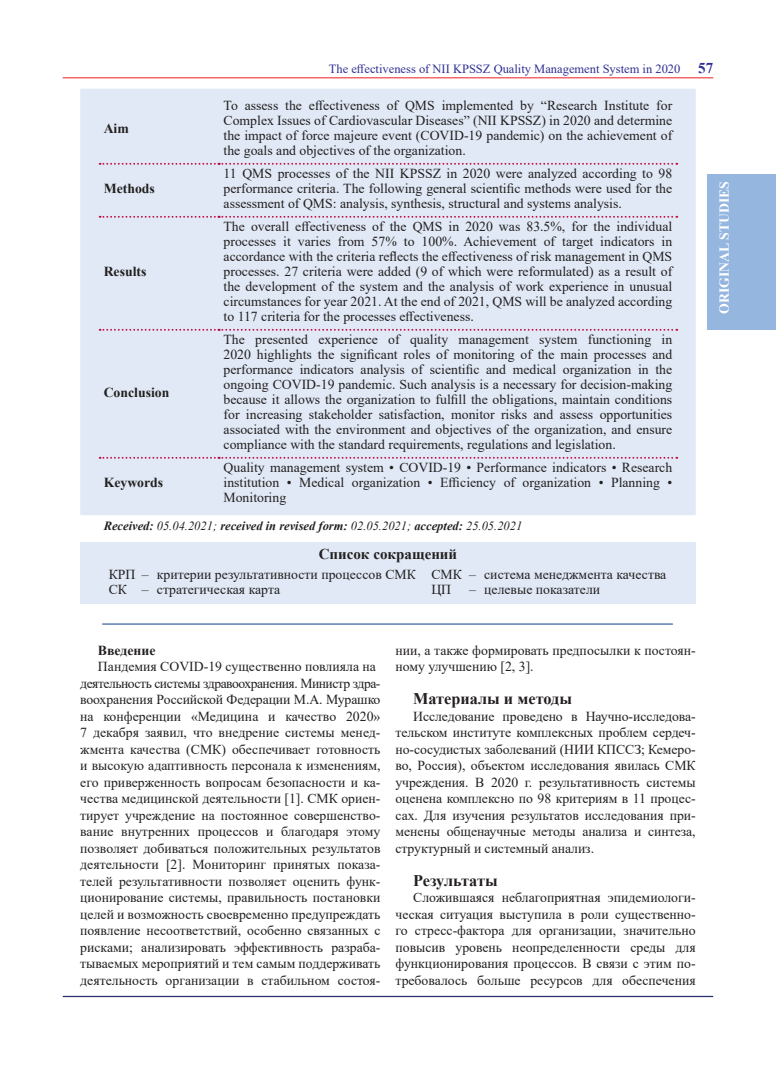
<style>
.page{position:relative;width:776px;height:1088px;background:#fff}
.page>*{position:absolute;margin:0;border:0;box-sizing:border-box;transform-origin:0 0}
.t1{font:700 16.25px "Times New Roman";color:#231f20}
.t2{font:700 15px "Times New Roman";color:#231f20}
.t3{font:13.75px/16.5px "Times New Roman";color:#231f20}
.t4{font:700 13.75px "Times New Roman";color:#231f20}
.t5{font:700 13.75px "Times New Roman";color:#fff}
.t6{font:italic 700 12.5px "Times New Roman";color:#231f20}
.t7{font:12.5px "Times New Roman";color:#2e3092}
.s1{font-weight:700;font-size:15px}
.s2{font-weight:400}
</style>
<div class="page">
<div style="left:707px;top:174px;width:69px;height:156px;background:#94b6df"></div>
<hr style="left:63px;top:78px;width:650px;height:1px;background:#ee1d23">
<hr style="left:63px;top:996px;width:650px;height:1px;background:#283071">
<div style="left:80px;top:89px;width:616px;height:426px;background:#e0e9f5"></div>
<svg style="left:100px;top:163px;width:577px;height:2px"></svg>
<svg style="left:100px;top:216px;width:577px;height:2px"></svg>
<svg style="left:100px;top:329px;width:577px;height:2px"></svg>
<svg style="left:100px;top:457px;width:577px;height:2px"></svg>
<hr style="left:102px;top:624px;width:571px;height:1px;background:#0f3d8c">
<div style="left:80px;top:542px;width:616px;height:61px;background:#e0e9f5"></div>
<p class="t4" style="left:104px;top:118px;width:27px">Aim</p>
<p class="t4" style="left:104px;top:179px;width:53px">Methods</p>
<p class="t4" style="left:104px;top:262px;width:44px">Results</p>
<p class="t4" style="left:104px;top:382px;width:67px">Conclusion</p>
<p class="t7" style="left:329px;top:60px;width:386px">Тhe effectiveness of NII KPSSZ Quality Management System in 2020 <span class="s1">57</span></p>
<p class="t3" style="left:224px;top:98px;width:450px;line-height:15px;text-align:justify">To assess the effectiveness of QMS implemented by “Research Institute for Complex Issues of Cardiovascular Diseases” (NII KPSSZ) in 2020 and determine the impact of force majeure event (COVID-19 pandemic) on the achievement of the goals and objectives of the organization.</p>
<p class="t3" style="left:224px;top:166px;width:450px;line-height:15px;text-align:justify">11 QMS processes of the NII KPSSZ in 2020 were analyzed according to 98 performance criteria. The following general scientific methods were used for the assessment of QMS: analysis, synthesis, structural and systems analysis.</p>
<p class="t3" style="left:224px;top:219px;width:450px;line-height:15px;text-align:justify">The overall effectiveness of the QMS in 2020 was 83.5%, for the individual processes it varies from 57% to 100%. Achievement of target indicators in accordance with the criteria reflects the effectiveness of risk management in QMS processes. 27 criteria were added (9 of which were reformulated) as a result of the development of the system and the analysis of work experience in unusual circumstances for year 2021. At the end of 2021, QMS will be analyzed according to 117 criteria for the processes effectiveness.</p>
<p class="t3" style="left:224px;top:332px;width:450px;line-height:15px;text-align:justify">The presented experience of quality management system functioning in 2020 highlights the significant roles of monitoring of the main processes and performance indicators analysis of scientific and medical organization in the ongoing COVID-19 pandemic. Such analysis is a necessary for decision-making because it allows the organization to fulfill the obligations, maintain conditions for increasing stakeholder satisfaction, monitor risks and assess opportunities associated with the environment and objectives of the organization, and ensure compliance with the standard requirements, regulations and legislation.</p>
<p class="t5" style="left:714px;top:314px;width:134px;rotate:-90deg">ORIGINAL STUDIES</p>
<p class="t3" style="left:224px;top:460px;width:450px;line-height:15px;text-align:justify">Quality management system • COVID-19 • Performance indicators • Research institution • Medical organization • Efficiency of organization • Planning • Monitoring</p>
<p class="t6" style="left:104px;top:517px;width:420px">Received: <span class="s2">05.04.2021;</span> received in revised form: <span class="s2">02.05.2021;</span> accepted: <span class="s2">25.05.2021</span></p>
<p class="t4" style="left:104px;top:473px;width:61px">Keywords</p>
<p class="t2" style="left:319px;top:543px;width:140px">Список сокращений</p>
<p class="t3" style="left:109px;top:567px;width:28px;line-height:15px">КРП<br>СК</p>
<p class="t3" style="left:142px;top:567px;width:8px;line-height:15px">– –</p>
<p class="t3" style="left:157px;top:567px;width:260px;line-height:15px">критерии результативности процессов СМК стратегическая карта</p>
<p class="t3" style="left:431px;top:567px;width:32px;line-height:15px">СМК<br>ЦП</p>
<p class="t3" style="left:469px;top:567px;width:8px;line-height:15px">– –</p>
<p class="t3" style="left:484px;top:567px;width:184px;line-height:15px">система менеджмента качества целевые показатели</p>
<p class="t4" style="left:98px;top:640px;width:59px">Введение</p>
<p class="t3" style="left:80px;top:658px;width:302px;text-indent:18px">Пандемия COVID-19 существенно повлияла на деятельность системы здравоохранения. Министр здра&shy;воохранения Российской Федерации М.А. Мурашко на конференции «Медицина и качество 2020» 7 декабря заявил, что внедрение системы менед&shy;жмента качества (СМК) обеспечивает готовность и высокую адаптивность персонала к изменениям, его приверженность вопросам безопасности и ка&shy;чества медицинской деятельности [1]. СМК ориен&shy;тирует учреждение на постоянное совершенство&shy;вание внутренних процессов и благодаря этому позволяет добиваться положительных результатов деятельности [2]. Мониторинг принятых показа&shy;телей результативности позволяет оценить функ&shy;ционирование системы, правильность постановки целей и возможность своевременно предупреждать появление несоответствий, особенно связанных с рисками; анализировать эффективность разраба&shy;тываемых мероприятий и тем самым поддерживать деятельность организации в стабильном состоя-</p>
<p class="t3" style="left:395px;top:641px;width:302px">нии, а также формировать предпосылки к постоян&shy;ному улучшению [2, 3].</p>
<p class="t1" style="left:413px;top:687px;width:160px">Материалы и методы</p>
<p class="t3" style="left:395px;top:707px;width:302px;text-align:justify;text-indent:18px">Исследование проведено в Научно-исследова&shy;тельском институте комплексных проблем сердеч&shy;но-сосудистых заболеваний (НИИ КПССЗ; Кемеро&shy;во, Россия), объектом исследования явилась СМК учреждения. В 2020 г. результативность системы оценена комплексно по 98 критериям в 11 процес&shy;сах. Для изучения результатов исследования при&shy;менены общенаучные методы анализа и синтеза, структурный и системный анализ.</p>
<p class="t1" style="left:413px;top:868px;width:86px">Результаты</p>
<p class="t3" style="left:395px;top:889px;width:302px;text-align:justify;text-indent:18px">Сложившаяся неблагоприятная эпидемиологи&shy;ческая ситуация выступила в роли существенно&shy;го стресс-фактора для организации, значительно повысив уровень неопределенности среды для функционирования процессов. В связи с этим по&shy;требовалось больше ресурсов для обеспечения</p>
</div>
